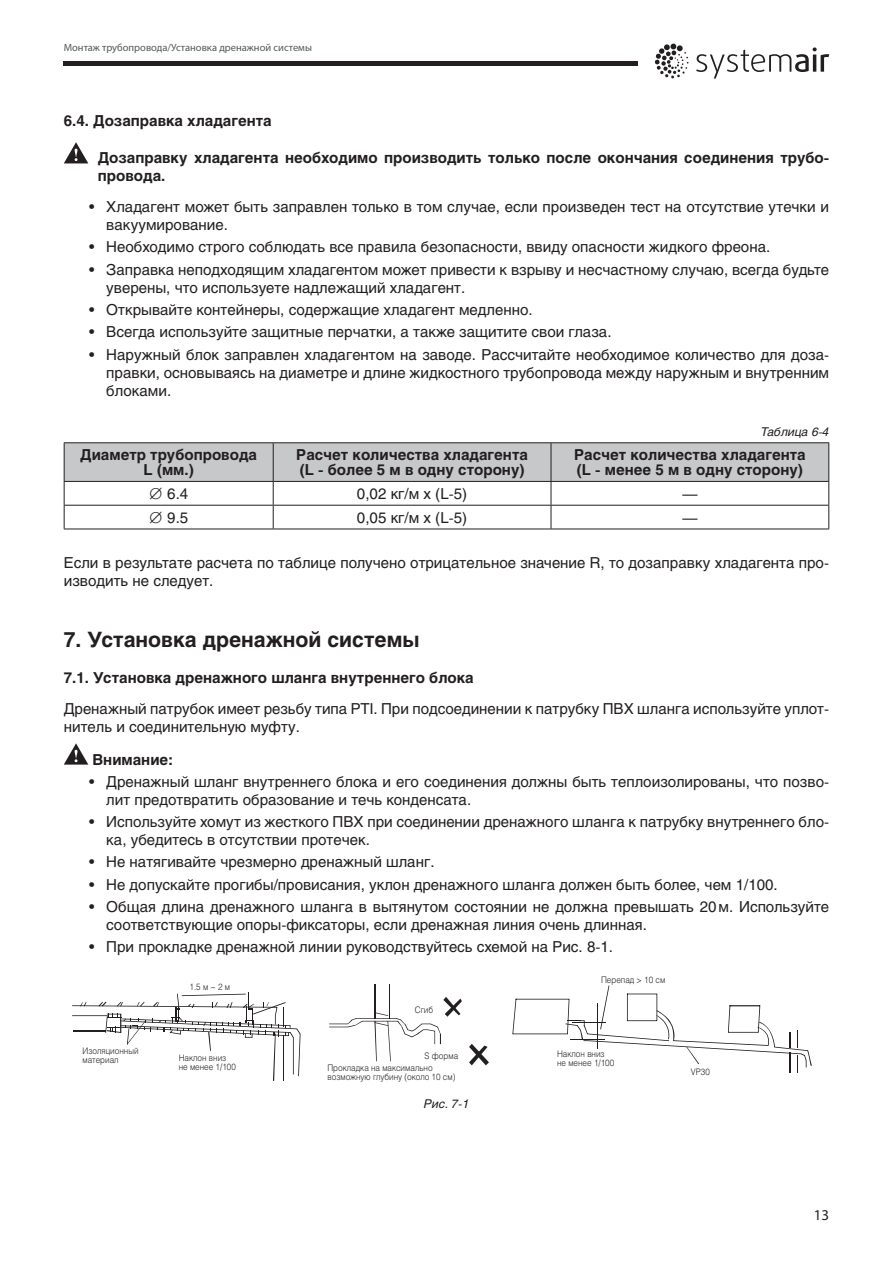
<style>
.page{position:relative;width:893px;height:1263px;background:#fff}
.page>*{position:absolute;margin:0;border:0;box-sizing:border-box;transform-origin:0 0}
.Zag_tabl{font:700 21px "Helios";color:#231f20}
.Osn_text{font:15px/18px "Helios";color:#231f20}
.Перечисления{font:700 15px/15px "Helios";color:#231f20}
.Перечисления-2{font:15px/18px "Helios";color:#231f20}
.Zag_2{font:700 15px "Helios";color:#231f20}
.t1{font:15px "Myriad Pro";color:#231f20}
.Рис{font:italic 12px "Helios";color:#231f20}
.t2{font:10.5px "Myriad Pro";color:#57585a}
.Подпись_на_рис{font:300 9px "Helios";color:#231f20;scale:.9 1}
.s1{font-family:"Daxline Offc Pro";font-weight:300}
</style>
<div class="page">
<svg style="left:696px;top:47px;width:133px;height:32px"></svg>
<svg style="left:655px;top:44px;width:34px;height:35px"></svg>
<hr style="left:64px;top:61px;width:574px;height:4px;background:#231f20">
<svg style="left:64px;top:142px;width:24px;height:21px"></svg>
<hr style="left:64px;top:442px;width:209px;height:1px;background:#231f20">
<hr style="left:273px;top:442px;width:278px;height:1px;background:#231f20">
<hr style="left:551px;top:442px;width:278px;height:1px;background:#231f20">
<svg style="left:64px;top:443px;width:765px;height:86px"></svg>
<hr style="left:64px;top:529px;width:209px;height:1px;background:#231f20">
<hr style="left:273px;top:529px;width:278px;height:1px;background:#231f20">
<hr style="left:551px;top:529px;width:278px;height:1px;background:#231f20">
<svg style="left:64px;top:743px;width:24px;height:22px"></svg>
<svg style="left:72px;top:992px;width:229px;height:89px"></svg>
<hr style="left:74px;top:1030px;width:32px;height:1px;background:#231f20">
<svg style="left:469px;top:1044px;width:20px;height:21px"></svg>
<hr style="left:374px;top:984px;width:1px;height:35px;background:#231f20">
<hr style="left:389px;top:984px;width:1px;height:35px;background:#231f20">
<svg style="left:329px;top:997px;width:133px;height:64px"></svg>
<svg style="left:512px;top:985px;width:300px;height:87px"></svg>
<p class="t2" style="left:64px;top:41px;width:250px">Монтаж трубопровода/Установка дренажной системы</p>
<p class="Zag_2" style="left:64px;top:112px;width:209px">6.4. Дозаправка хладагента</p>
<p class="Перечисления" style="left:98px;top:149px;width:733px;line-height:18px">Дозаправку хладагента необходимо производить только после окончания соединения трубо&shy;провода.</p>
<p class="Osn_text" style="left:106px;top:198px;width:724px;text-indent:-17px">• Хладагент может быть заправлен только в том случае, если произведен тест на отсутствие утечки и вакуумирование.</p>
<p class="Osn_text" style="left:89px;top:238px;width:683px">• Необходимо строго соблюдать все правила безопасности, ввиду опасности жидкого фреона.</p>
<p class="Osn_text" style="left:106px;top:260px;width:724px;text-indent:-17px">• Заправка неподходящим хладагентом может привести к взрыву и несчастному случаю, всегда будьте уверены, что используете надлежащий хладагент.</p>
<p class="Osn_text" style="left:89px;top:301px;width:445px">• Открывайте контейнеры, содержащие хладагент медленно.</p>
<p class="Osn_text" style="left:89px;top:323px;width:524px">• Всегда используйте защитные перчатки, а также защитите свои глаза.</p>
<p class="Osn_text" style="left:106px;top:345px;width:724px;text-align:justify;text-indent:-17px">• Наружный блок заправлен хладагентом на заводе. Рассчитайте необходимое количество для доза&shy;правки, основываясь на диаметре и длине жидкостного трубопровода между наружным и внутренним блоками.</p>
<p class="Рис" style="left:761px;top:425px;width:70px">Таблица 6-4</p>
<p class="Перечисления" style="left:80px;top:448px;width:178px;text-align:center">Диаметр трубопровода<br>L (мм.)</p>
<p class="Перечисления" style="left:296px;top:448px;width:233px">Расчет количества хладагента (L - более 5 м в одну сторону)</p>
<p class="Перечисления" style="left:574px;top:448px;width:233px">Расчет количества хладагента (L - менее 5 м в одну сторону)</p>
<p class="Перечисления-2" style="left:149px;top:485px;width:41px"><span class="s1">⌀</span> 6.4</p>
<p class="Перечисления-2" style="left:357px;top:485px;width:112px">0,02 кг/м х (L-5)</p>
<p class="Перечисления-2" style="left:682px;top:485px;width:17px">—</p>
<p class="Перечисления-2" style="left:149px;top:508px;width:41px"><span class="s1">⌀</span> 9.5</p>
<p class="Перечисления-2" style="left:357px;top:508px;width:112px">0,05 кг/м х (L-5)</p>
<p class="Перечисления-2" style="left:682px;top:508px;width:17px">—</p>
<p class="Перечисления-2" style="left:64px;top:553px;width:767px">Если в результате расчета по таблице получено отрицательное значение R, то дозаправку хладагента про&shy;изводить не следует.</p>
<p class="Zag_tabl" style="left:64px;top:627px;width:357px">7. Установка дренажной системы</p>
<p class="Zag_2" style="left:64px;top:669px;width:411px">7.1. Установка дренажного шланга внутреннего блока</p>
<p class="Osn_text" style="left:64px;top:699px;width:767px">Дренажный патрубок имеет резьбу типа PTI. При подсоединении к патрубку ПВХ шланга используйте уплот&shy;нитель и соединительную муфту.</p>
<p class="Перечисления" style="left:93px;top:752px;width:82px">Внимание:</p>
<p class="Osn_text" style="left:106px;top:772px;width:724px;text-indent:-17px">• Дренажный шланг внутреннего блока и его соединения должны быть теплоизолированы, что позво&shy;лит предотвратить образование и течь конденсата.</p>
<p class="Osn_text" style="left:106px;top:813px;width:724px;text-indent:-17px">• Используйте хомут из жесткого ПВХ при соединении дренажного шланга к патрубку внутреннего бло&shy;ка, убедитесь в отсутствии протечек.</p>
<p class="Osn_text" style="left:89px;top:853px;width:347px">• Не натягивайте чрезмерно дренажный шланг.</p>
<p class="Osn_text" style="left:89px;top:875px;width:690px">• Не допускайте прогибы/провисания, уклон дренажного шланга должен быть более, чем 1/100.</p>
<p class="Osn_text" style="left:106px;top:897px;width:724px;text-indent:-17px">• Общая длина дренажного шланга в вытянутом состоянии не должна превышать 20м. Используйте соответствующие опоры-фиксаторы, если дренажная линия очень длинная.</p>
<p class="Osn_text" style="left:89px;top:938px;width:525px">• При прокладке дренажной линии руководствуйтесь схемой на Рис. 8-1.</p>
<p class="Подпись_на_рис" style="left:83px;top:1045px;width:64px">Изоляционный</p>
<p class="Подпись_на_рис" style="left:83px;top:1054px;width:42px">материал</p>
<p class="Подпись_на_рис" style="left:190px;top:982px;width:47px">1.5 м ~ 2 м</p>
<p class="Подпись_на_рис" style="left:179px;top:1052px;width:54px">Наклон вниз</p>
<p class="Подпись_на_рис" style="left:179px;top:1061px;width:65px">не менее 1/100</p>
<p class="Подпись_на_рис" style="left:415px;top:1004px;width:22px">Сгиб</p>
<p class="Подпись_на_рис" style="left:425px;top:1050px;width:39px">S форма</p>
<p class="Подпись_на_рис" style="left:327px;top:1062px;width:118px">Прокладка на максимально</p>
<p class="Подпись_на_рис" style="left:327px;top:1071px;width:144px">возможную глубину (около 10 см)</p>
<p class="Рис" style="left:424px;top:1096px;width:47px">Рис. 7-1</p>
<p class="Подпись_на_рис" style="left:601px;top:974px;width:73px">Перепад &gt; 10 см</p>
<p class="Подпись_на_рис" style="left:557px;top:1048px;width:54px">Наклон вниз</p>
<p class="Подпись_на_рис" style="left:557px;top:1057px;width:65px">не менее 1/100</p>
<p class="Подпись_на_рис" style="left:691px;top:1066px;width:23px">VP30</p>
<p class="t1" style="left:814px;top:1205px;width:17px">13</p>
</div>
